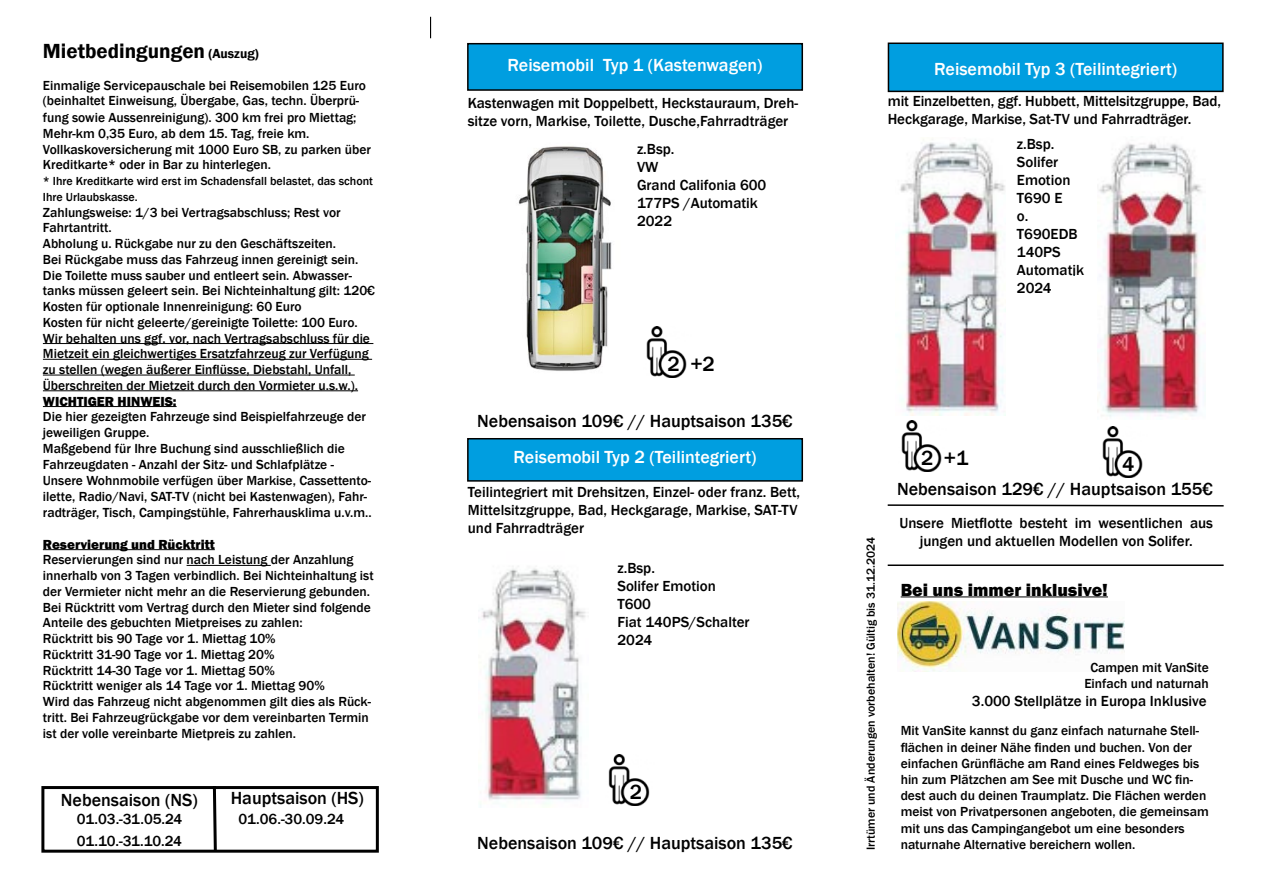
<style>
.page{position:relative;width:1263px;height:893px;background:#fff}
.page>*{position:absolute;margin:0;border:0;box-sizing:border-box;transform-origin:0 0}
.t1{font:600 21px "Franklin Gothic";color:#000}
.t2{font:500 21px "Franklin Gothic";color:#000}
.t3{font:500 18px "Franklin Gothic";color:#000}
.t4{font:500 18px "Franklin Gothic";color:#fff}
.t5{font:800 18px "Franklin Gothic";color:#000}
.t6{font:500 15px/18px "Franklin Gothic";color:#000}
.t7{font:500 13.5px/15.8px "Franklin Gothic";color:#000}
.t8{font:800 13.5px "Franklin Gothic";color:#000}
.t9{font:500 12px/15.8px "Franklin Gothic";color:#000}
.s1{font-size:13.5px}
</style>
<div class="page">
<img style="left:897px;top:602px;width:227px;height:70px">
<hr style="left:901px;top:596px;width:207px;height:1px;background:#000">
<hr style="left:43px;top:343px;width:330px;height:1px;background:#000">
<hr style="left:43px;top:359px;width:329px;height:1px;background:#000">
<hr style="left:43px;top:375px;width:312px;height:1px;background:#000">
<hr style="left:43px;top:390px;width:315px;height:1px;background:#000">
<hr style="left:43px;top:406px;width:134px;height:1px;background:#000">
<hr style="left:43px;top:549px;width:172px;height:1px;background:#000">
<hr style="left:187px;top:565px;width:84px;height:1px;background:#000">
<div style="left:41px;top:786px;width:338px;height:67px;border:3px solid #000"></div>
<svg style="left:211px;top:786px;width:7px;height:67px"></svg>
<div style="left:468px;top:44px;width:334px;height:46px;background:#009ee0"></div>
<div style="left:467px;top:43px;width:336px;height:48px;border:2px solid #000"></div>
<img style="left:646px;top:326px;width:41px;height:51px">
<img style="left:608px;top:755px;width:42px;height:50px">
<img style="left:901px;top:421px;width:41px;height:51px">
<div style="left:888px;top:43px;width:335px;height:48px;background:#009ee0"></div>
<div style="left:888px;top:43px;width:336px;height:49px;border:2px solid #000"></div>
<div style="left:468px;top:439px;width:334px;height:42px;background:#009ee0"></div>
<div style="left:467px;top:438px;width:336px;height:44px;border:2px solid #000"></div>
<svg style="left:887px;top:504px;width:337px;height:3px"></svg>
<hr style="left:888px;top:564px;width:336px;height:2px;background:#000">
<svg style="left:430px;top:17px;width:1px;height:21px"></svg>
<img style="left:518px;top:146px;width:94px;height:225px">
<img style="left:900px;top:139px;width:106px;height:276px">
<img style="left:1099px;top:142px;width:107px;height:275px">
<img style="left:1102px;top:426px;width:41px;height:51px">
<img style="left:478px;top:566px;width:108px;height:238px">
<h1 class="t1" style="left:43px;top:38px;width:217px">Mietbedingungen <span class="s1">(Auszug)</span></h1>
<p class="t7" style="left:43px;top:77px;width:330px">Einmalige Servicepauschale bei Reisemobilen 125 Euro (beinhaltet Einweisung, Übergabe, Gas, techn. Überprü&shy;fung sowie Aussenreinigung). 300 km frei pro Miettag; Mehr-km 0,35 Euro, ab dem 15. Tag, freie km.<br>Vollkaskoversicherung mit 1000 Euro SB, zu parken über Kreditkarte* oder in Bar zu hinterlegen.</p>
<p class="t9" style="left:43px;top:173px;width:332px">* Ihre Kreditkarte wird erst im Schadensfall belastet, das schont<br>Ihre Urlaubskasse.</p>
<p class="t7" style="left:43px;top:204px;width:334px">Zahlungsweise: 1/3 bei Vertragsabschluss; Rest vor Fahrtantritt.<br>Abholung u. Rückgabe nur zu den Geschäftszeiten.<br>Bei Rückgabe muss das Fahrzeug innen gereinigt sein.<br>Die Toilette muss sauber und entleert sein. Abwasser&shy;tanks müssen geleert sein. Bei Nichteinhaltung gilt: 120€ Kosten für optionale Innenreinigung: 60 Euro<br>Kosten für nicht geleerte/gereinigte Toilette: 100 Euro.<br>Wir behalten uns ggf. vor, nach Vertragsabschluss für die Mietzeit ein gleichwertiges Ersatzfahrzeug zur Verfügung zu stellen (wegen äußerer Einflüsse, Diebstahl, Unfall, Überschreiten der Mietzeit durch den Vormieter u.s.w.).</p>
<p class="t8" style="left:43px;top:392px;width:135px">WICHTIGER HINWEIS:</p>
<p class="t7" style="left:43px;top:409px;width:330px">Die hier gezeigten Fahrzeuge sind Beispielfahrzeuge der jeweiligen Gruppe.<br>Maßgebend für Ihre Buchung sind ausschließlich die Fahrzeugdaten - Anzahl der Sitz- und Schlafplätze - Unsere Wohnmobile verfügen über Markise, Cassettento&shy;ilette, Radio/Navi, SAT-TV (nicht bei Kastenwagen), Fahr&shy;radträger, Tisch, Campingstühle, Fahrerhausklima u.v.m..</p>
<p class="t8" style="left:43px;top:535px;width:173px">Reservierung und Rücktritt</p>
<p class="t7" style="left:43px;top:552px;width:332px">Reservierungen sind nur nach Leistung der Anzahlung innerhalb von 3 Tagen verbindlich. Bei Nichteinhaltung ist der Vermieter nicht mehr an die Reservierung gebunden.<br>Bei Rücktritt vom Vertrag durch den Mieter sind folgende Anteile des gebuchten Mietpreises zu zahlen:<br>Rücktritt bis 90 Tage vor 1. Miettag 10%<br>Rücktritt 31-90 Tage vor 1. Miettag 20%<br>Rücktritt 14-30 Tage vor 1. Miettag 50%<br>Rücktritt weniger als 14 Tage vor 1. Miettag 90%<br>Wird das Fahrzeug nicht abgenommen gilt dies als Rück&shy;tritt. Bei Fahrzeugrückgabe vor dem vereinbarten Termin ist der volle vereinbarte Mietpreis zu zahlen.</p>
<h2 class="t3" style="left:61px;top:788px;width:138px">Nebensaison (NS)</h2>
<h2 class="t3" style="left:231px;top:787px;width:135px">Hauptsaison (HS)</h2>
<p class="t6" style="left:77px;top:810px;width:107px">01.03.-31.05.24</p>
<p class="t6" style="left:239px;top:810px;width:107px">01.06.-30.09.24</p>
<p class="t6" style="left:77px;top:832px;width:107px">01.10.-31.10.24</p>
<h2 class="t4" style="left:508px;top:54px;width:256px">Reisemobil Typ 1 (Kastenwagen)</h2>
<h2 class="t4" style="left:934px;top:58px;width:244px">Reisemobil Typ 3 (Teilintegriert)</h2>
<p class="t6" style="left:468px;top:94px;width:332px">Kastenwagen mit Doppelbett, Heckstauraum, Dreh&shy;sitze vorn, Markise, Toilette, Dusche,Fahrradträger</p>
<p class="t6" style="left:888px;top:92px;width:335px">mit Einzelbetten, ggf. Hubbett, Mittelsitzgruppe, Bad,<br>Heckgarage, Markise, Sat-TV und Fahrradträger.</p>
<p class="t6" style="left:637px;top:140px;width:131px">z.Bsp.<br>VW<br>Grand Califonia 600<br>177PS /Automatik<br>2022</p>
<h1 class="t2" style="left:667px;top:351px;width:49px">2 +2</h1>
<h2 class="t3" style="left:477px;top:409px;width:317px">Nebensaison 109€ // Hauptsaison 135€</h2>
<h2 class="t4" style="left:514px;top:446px;width:244px">Reisemobil Typ 2 (Teilintegriert)</h2>
<p class="t6" style="left:468px;top:484px;width:334px">Teilintegriert mit Drehsitzen, Einzel- oder franz. Bett,<br>Mittelsitzgruppe, Bad, Heckgarage, Markise, SAT-TV und Fahrradträger</p>
<p class="t6" style="left:617px;top:559px;width:134px">z.Bsp.<br>Solifer Emotion<br>T600<br>Fiat 140PS/Schalter<br>2024</p>
<h1 class="t2" style="left:630px;top:779px;width:14px">2</h1>
<h2 class="t3" style="left:477px;top:831px;width:317px">Nebensaison 109€ // Hauptsaison 135€</h2>
<p class="t6" style="left:1017px;top:135px;width:69px">z.Bsp.<br>Solifer<br>Emotion<br>T690 E<br>o.<br>T690EDB<br>140PS<br>Automatik<br>2024</p>
<p class="t9" style="left:863px;top:850px;width:315px;rotate:-90deg">Irrtümer und Änderungen vorbehalten! Gültig bis 31.12.2024</p>
<h1 class="t2" style="left:921px;top:445px;width:49px">2 +1</h1>
<h1 class="t2" style="left:1122px;top:451px;width:14px">4</h1>
<h2 class="t3" style="left:897px;top:477px;width:317px">Nebensaison 129€ // Hauptsaison 155€</h2>
<p class="t6" style="left:899px;top:514px;width:315px;text-align:center">Unsere Mietflotte besteht im wesentlichen aus jungen und aktuellen Modellen von Solifer.</p>
<h2 class="t5" style="left:901px;top:578px;width:209px">Bei uns immer inklusive!</h2>
<p class="t7" style="left:1084px;top:659px;width:126px;line-height:16.2px;text-align:center">Campen mit VanSite<br>Einfach und naturnah</p>
<p class="t6" style="left:972px;top:692px;width:236px">3.000 Stellplätze in Europa Inklusive</p>
<p class="t7" style="left:901px;top:723px;width:310px;line-height:16.2px">Mit VanSite kannst du ganz einfach naturnahe Stell&shy;flächen in deiner Nähe finden und buchen. Von der einfachen Grünfläche am Rand eines Feldweges bis hin zum Plätzchen am See mit Dusche und WC fin&shy;dest auch du deinen Traumplatz. Die Flächen werden meist von Privatpersonen angeboten, die gemeinsam mit uns das Campingangebot um eine besonders naturnahe Alternative bereichern wollen.</p>
</div>
